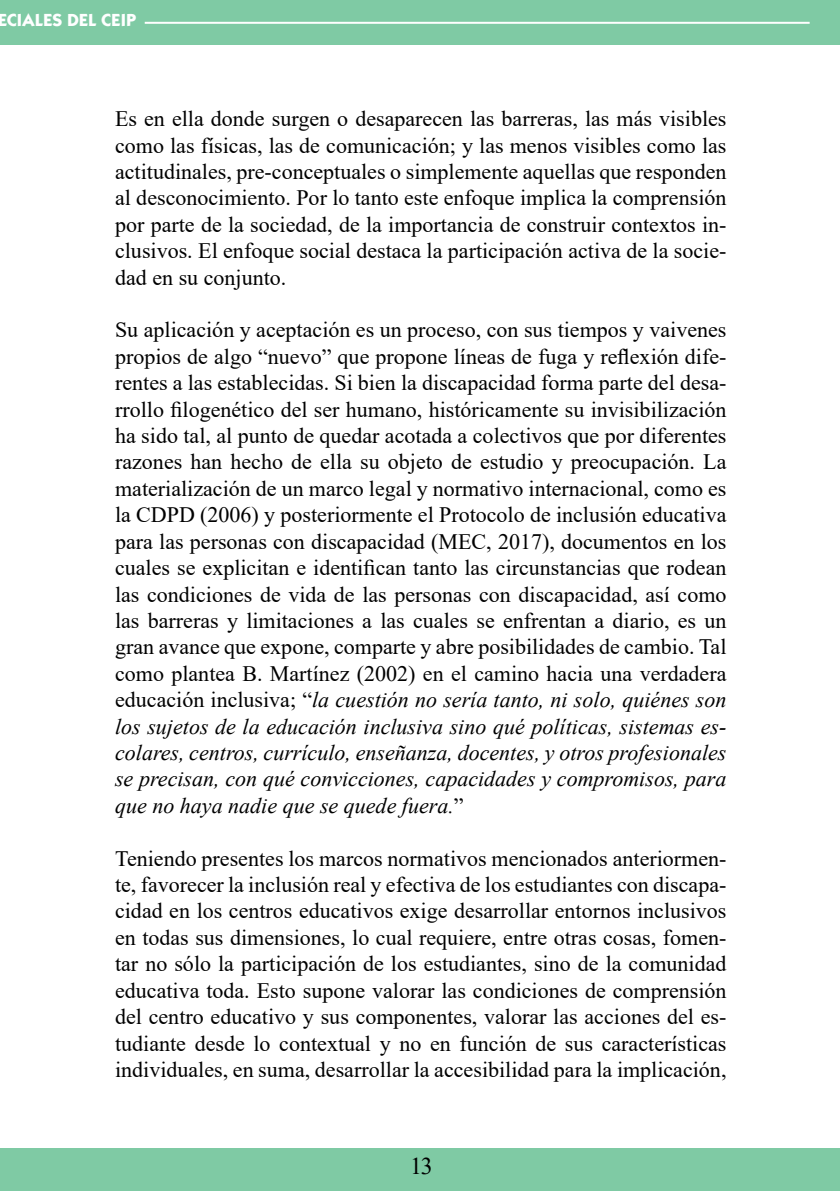
<style>
.page{position:relative;width:840px;height:1191px;background:#fff}
.page>*{position:absolute;margin:0;border:0;box-sizing:border-box;transform-origin:0 0}
.t1{font:24px "Times New Roman";color:#000}
.t2{font:22px/26.4px "Times New Roman";color:#000;text-align:justify}
.t3{font:700 18px "Kabel Itc TEE";color:#fff}
.s1{font-style:italic}
</style>
<div class="page">
<div style="left:0;top:0;width:839px;height:45px;background:#7fcaa4"></div>
<div style="left:0;top:1148px;width:839px;height:43px;background:#7fcaa4"></div>
<hr style="left:145px;top:22px;width:664px;height:2px;background:#fff">
<p class="t3" style="left:-3px;top:10px;width:140px">ECIALES DEL CEIP</p>
<p class="t2" style="left:115px;top:105px;width:612px">Es en ella donde surgen o desaparecen las barreras, las más visibles como las físicas, las de comunicación; y las menos visibles como las actitudinales, pre-conceptuales o simplemente aquellas que responden al desconocimiento. Por lo tanto este enfoque implica la comprensión por parte de la sociedad, de la importancia de construir contextos in&shy;clusivos. El enfoque social destaca la participación activa de la socie&shy;dad en su conjunto.</p>
<p class="t2" style="left:115px;top:316px;width:612px">Su aplicación y aceptación es un proceso, con sus tiempos y vaivenes propios de algo “nuevo” que propone líneas de fuga y reflexión dife&shy;rentes a las establecidas. Si bien la discapacidad forma parte del desa&shy;rrollo filogenético del ser humano, históricamente su invisibilización ha sido tal, al punto de quedar acotada a colectivos que por diferentes razones han hecho de ella su objeto de estudio y preocupación. La materialización de un marco legal y normativo internacional, como es la CDPD (2006) y posteriormente el Protocolo de inclusión educativa para las personas con discapacidad (MEC, 2017), documentos en los cuales se explicitan e identifican tanto las circunstancias que rodean las condiciones de vida de las personas con discapacidad, así como las barreras y limitaciones a las cuales se enfrentan a diario, es un gran avance que expone, comparte y abre posibilidades de cambio. Tal como plantea B. Martínez (2002) en el camino hacia una verdadera educación inclusiva; “<span class="s1">la cuestión no sería tanto, ni solo, quiénes son los sujetos de la educación inclusiva sino qué políticas, sistemas es&shy;colares, centros, currículo, enseñanza, docentes, y otros profesionales se precisan, con qué convicciones, capacidades y compromisos, para que no haya nadie que se quede fuera.</span>”</p>
<p class="t2" style="left:115px;top:844px;width:612px">Teniendo presentes los marcos normativos mencionados anteriormen&shy;te, favorecer la inclusión real y efectiva de los estudiantes con discapa&shy;cidad en los centros educativos exige desarrollar entornos inclusivos en todas sus dimensiones, lo cual requiere, entre otras cosas, fomen&shy;tar no sólo la participación de los estudiantes, sino de la comunidad educativa toda. Esto supone valorar las condiciones de comprensión del centro educativo y sus componentes, valorar las acciones del es&shy;tudiante desde lo contextual y no en función de sus características individuales, en suma, desarrollar la accesibilidad para la implicación,</p>
<p class="t1" style="left:410px;top:1149px;width:24px">13</p>
</div>
